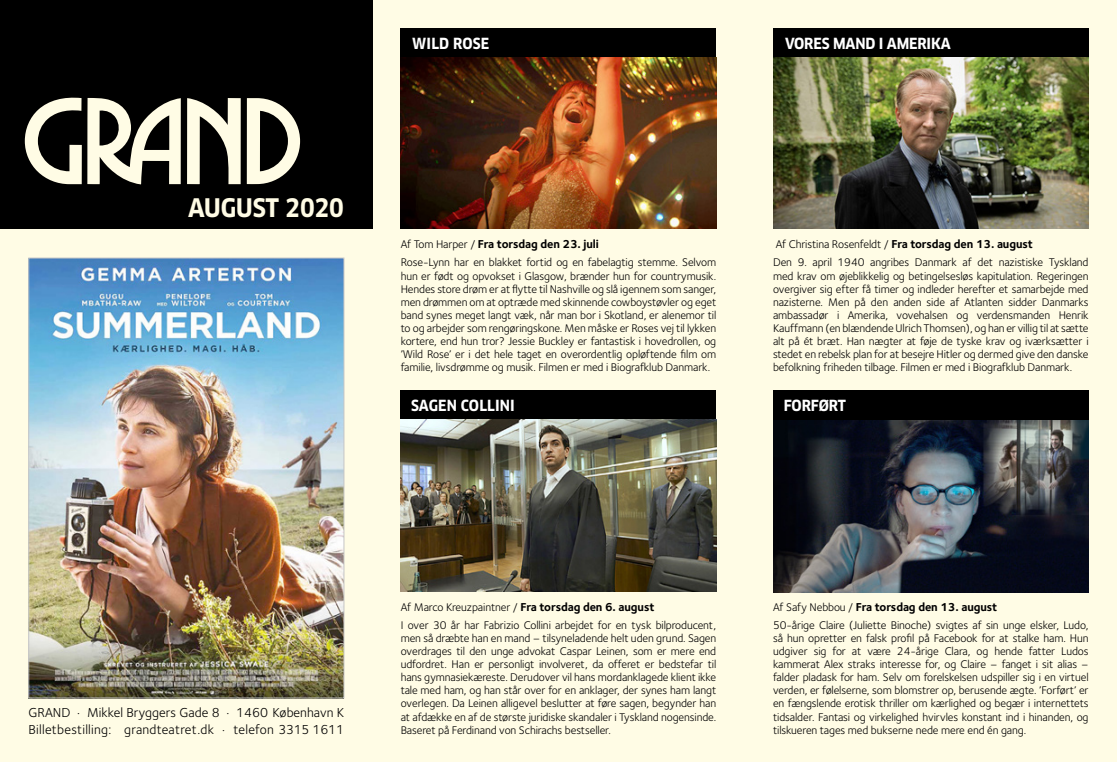
<style>
.page{position:relative;width:1117px;height:762px;background:#fff}
.page>*{position:absolute;margin:0;border:0;box-sizing:border-box;transform-origin:0 0}
.t1{font:700 25px "Clan Narrow";letter-spacing:-.005em;color:#fffce5}
.t2{font:700 15px "Clan Narrow";letter-spacing:-.01em;color:#fff}
.t3{font:700 15px "Clan Narrow";letter-spacing:.01em;color:#fff}
.t4{font:13.5px/16.2px "Foundry Sterling";color:#000}
.t5{font:700 11.88px "Foundry Sterling";letter-spacing:-.01em;color:#000}
.t6{font:11.5px/13.1px "Foundry Sterling";letter-spacing:-.01em;color:#000;text-align:justify}
.s1{font-weight:400;font-size:11.5px}
.s2{font-weight:700;font-size:11.88px}
</style>
<div class="page">
<div style="left:0;top:0;width:1116px;height:762px;background:#fffce5"></div>
<img style="left:31px;top:260px;width:311px;height:436px">
<div style="left:29px;top:258px;width:315px;height:440px;border:1px solid #c6c6c6"></div>
<div style="left:0;top:0;width:372px;height:229px;background:#000"></div>
<svg style="left:25px;top:97px;width:156px;height:87px"></svg>
<svg style="left:187px;top:98px;width:54px;height:86px"></svg>
<svg style="left:247px;top:98px;width:53px;height:86px"></svg>
<div style="left:400px;top:390px;width:316px;height:57px;background:#000"></div>
<div style="left:400px;top:28px;width:316px;height:48px;background:#000"></div>
<div style="left:772px;top:28px;width:316px;height:48px;background:#000"></div>
<div style="left:772px;top:390px;width:316px;height:48px;background:#000"></div>
<img style="left:772px;top:420px;width:316px;height:172px">
<img style="left:400px;top:420px;width:316px;height:172px">
<img style="left:400px;top:57px;width:316px;height:172px">
<img style="left:772px;top:57px;width:316px;height:172px">
<h2 class="t3" style="left:412px;top:34px;width:79px">WILD ROSE</h2>
<h2 class="t2" style="left:784px;top:34px;width:167px">VORES MAND I AMERIKA</h2>
<h1 class="t1" style="left:188px;top:192px;width:157px">AUGUST 2020</h1>
<p class="t5" style="left:400px;top:237px;width:200px"><span class="s1">Af Tom Harper /</span> Fra torsdag den 23. juli</p>
<p class="t6" style="left:400px;top:256px;width:317px">Rose-Lynn har en blakket fortid og en fabelagtig stemme. Selvom hun er født og opvokset i Glasgow, brænder hun for countrymusik.<br>Hendes store drøm er at flytte til Nashville og slå igennem som sanger, men drømmen om at optræde med skinnende cowboystøvler og eget band synes meget langt væk, når man bor i Skotland, er alenemor til to og arbejder som rengøringskone. Men måske er Roses vej til lykken kortere, end hun tror? Jessie Buckley er fantastisk i hovedrollen, og ’Wild Rose’ er i det hele taget en overordentlig opløftende film om familie, livsdrømme og musik. Filmen er med i Biografklub Danmark.</p>
<h2 class="t3" style="left:411px;top:396px;width:105px">SAGEN COLLINI</h2>
<p class="t6" style="left:772px;top:235px;width:317px;line-height:18.1px">Af Christina Rosenfeldt / <span class="s2">Fra torsdag den 13. august<br></span>Den 9. april 1940 angribes Danmark af det nazistiske Tyskland</p>
<p class="t6" style="left:772px;top:269px;width:317px">med krav om øjeblikkelig og betingelsesløs kapitulation. Regeringen overgiver sig efter få timer og indleder herefter et samarbejde med nazisterne. Men på den anden side af Atlanten sidder Danmarks ambassadør i Amerika, vovehalsen og verdensmanden Henrik Kauffmann (en blændende Ulrich Thomsen), og han er villig til at sætte alt på ét bræt. Han nægter at føje de tyske krav og iværksætter i stedet en rebelsk plan for at besejre Hitler og dermed give den danske befolkning friheden tilbage. Filmen er med i Biografklub Danmark.</p>
<h2 class="t2" style="left:783px;top:396px;width:64px">FORFØRT</h2>
<p class="t4" style="left:29px;top:704px;width:317px">GRAND · Mikkel Bryggers Gade 8 · 1460 København K<br>Billetbestilling: grandteatret.dk · telefon 3315 1611</p>
<p class="t6" style="left:400px;top:597px;width:317px;line-height:18.1px">Af Marco Kreuzpaintner / <span class="s2">Fra torsdag den 6. august<br></span>I over 30 år har Fabrizio Collini arbejdet for en tysk bilproducent,</p>
<p class="t6" style="left:400px;top:631px;width:317px">men så dræbte han en mand – tilsyneladende helt uden grund. Sagen overdrages til den unge advokat Caspar Leinen, som er mere end udfordret. Han er personligt involveret, da offeret er bedstefar til hans gymnasiekæreste. Derudover vil hans mordanklagede klient ikke tale med ham, og han står over for en anklager, der synes ham langt overlegen. Da Leinen alligevel beslutter at føre sagen, begynder han at afdække en af de største juridiske skandaler i Tyskland nogensinde.<br>Baseret på Ferdinand von Schirachs bestseller.</p>
<p class="t5" style="left:772px;top:599px;width:226px"><span class="s1">Af Safy Nebbou /</span> Fra torsdag den 13. august</p>
<p class="t6" style="left:772px;top:618px;width:317px">50-årige Claire (Juliette Binoche) svigtes af sin unge elsker, Ludo, så hun opretter en falsk profil på Facebook for at stalke ham. Hun udgiver sig for at være 24-årige Clara, og hende fatter Ludos kammerat Alex straks interesse for, og Claire – fanget i sit alias – falder pladask for ham. Selv om forelskelsen udspiller sig i en virtuel verden, er følelserne, som blomstrer op, berusende ægte. ’Forført’ er en fængslende erotisk thriller om kærlighed og begær i internettets tidsalder. Fantasi og virkelighed hvirvles konstant ind i hinanden, og tilskueren tages med bukserne nede mere end én gang.</p>
</div>
